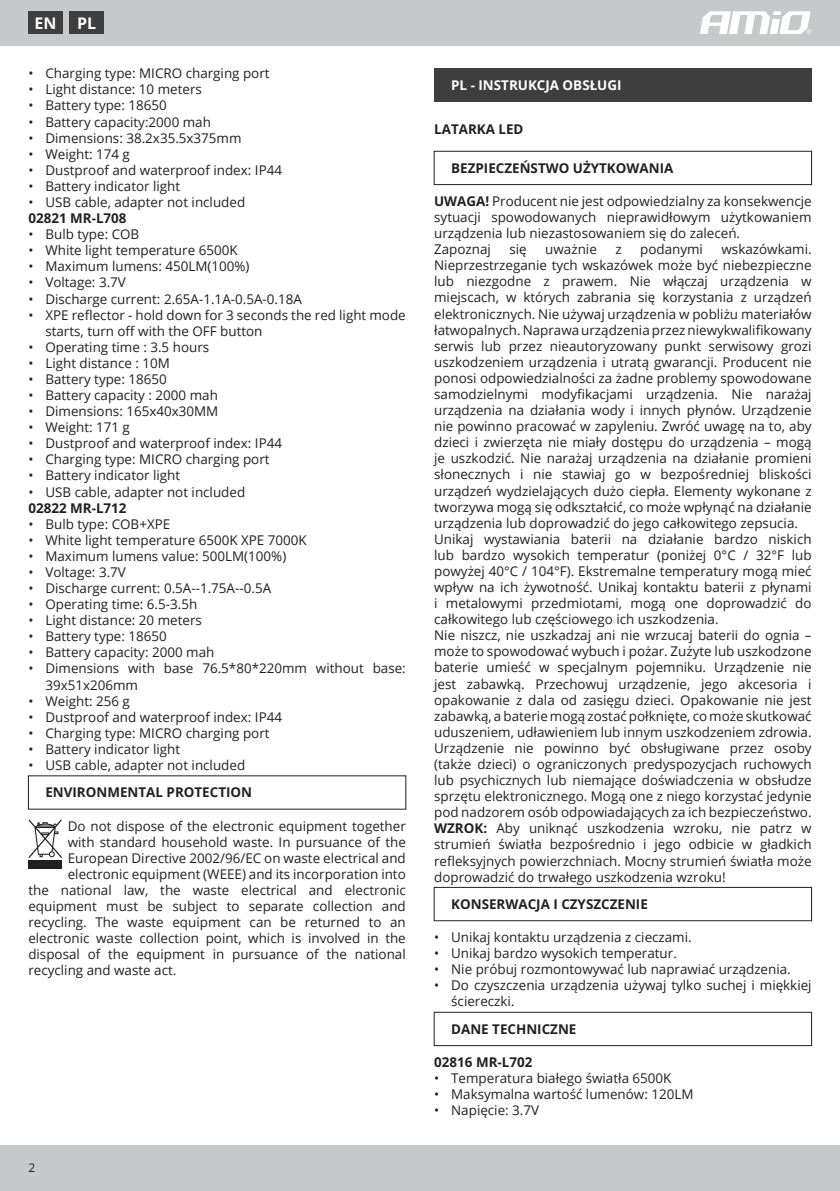
<style>
.page{position:relative;width:840px;height:1191px;background:#fff}
.page>*{position:absolute;margin:0;border:0;box-sizing:border-box;transform-origin:0 0}
.Jezyk_Ikona{font:700 16px "Open Sans";color:#fff}
.Tekst{font:13.4px/16px "Open Sans";color:#231f20;text-align:justify}
.Nagłówek_ROZDZIAŁU{font:700 13.4px "Open Sans";color:#231f20}
.Tekst-2{font:700 13.4px "Open Sans";color:#231f20}
.Jezyk{font:700 13.4px "Open Sans";color:#fff}
.Nazwa_produktu{font:700 13.4px "Open Sans";color:#231f20}
.t1{font:12px "Open Sans";color:#231f20}
.s1{font-weight:700}
</style>
<div class="page">
<div style="left:0;top:0;width:839px;height:45px;background:#c7c8ca"></div>
<div style="left:0;top:1145px;width:839px;height:46px;background:#c7c8ca"></div>
<svg style="left:700px;top:11px;width:111px;height:23px"></svg>
<svg style="left:28px;top:819px;width:34px;height:39px"></svg>
<div style="left:28px;top:860px;width:34px;height:9px;background:#231f20"></div>
<div style="left:434px;top:68px;width:377px;height:33px;background:#3e3e3f"></div>
<div style="left:433px;top:151px;width:378px;height:34px;border:1px solid #231f20"></div>
<div style="left:433px;top:887px;width:378px;height:34px;border:1px solid #231f20"></div>
<div style="left:433px;top:1011px;width:378px;height:35px;border:1px solid #231f20"></div>
<div style="left:70px;top:11px;width:34px;height:23px;background:#3e3e3f"></div>
<div style="left:28px;top:11px;width:34px;height:23px;background:#3e3e3f"></div>
<p class="Jezyk_Ikona" style="left:34px;top:12px;width:23px">EN</p>
<p class="Jezyk_Ikona" style="left:77px;top:12px;width:21px">PL</p>
<p class="Tekst" style="left:28px;top:65px;width:242px">• Charging type: MICRO charging port</p>
<p class="Tekst" style="left:28px;top:81px;width:175px">• Light distance: 10 meters</p>
<p class="Tekst" style="left:28px;top:97px;width:140px">• Battery type: 18650</p>
<p class="Tekst" style="left:28px;top:113px;width:184px">• Battery capacity:2000 mah</p>
<p class="Tekst" style="left:28px;top:129px;width:214px">• Dimensions: 38.2x35.5x375mm</p>
<p class="Tekst" style="left:28px;top:145px;width:103px">• Weight: 174 g</p>
<p class="Tekst" style="left:28px;top:162px;width:255px">• Dustproof and waterproof index: IP44</p>
<p class="Tekst" style="left:28px;top:178px;width:153px">• Battery indicator light</p>
<p class="Tekst" style="left:28px;top:194px;width:218px">• USB cable, adapter not included</p>
<p class="Tekst-2" style="left:28px;top:209px;width:100px">02821 MR-L708</p>
<p class="Tekst" style="left:28px;top:226px;width:112px">• Bulb type: COB</p>
<p class="Tekst" style="left:28px;top:242px;width:211px">• White light temperature 6500K</p>
<p class="Tekst" style="left:28px;top:258px;width:222px">• Maximum lumens: 450LM(100%)</p>
<p class="Tekst" style="left:28px;top:274px;width:99px">• Voltage: 3.7V</p>
<p class="Tekst" style="left:28px;top:290px;width:275px">• Discharge current: 2.65A-1.1A-0.5A-0.18A</p>
<p class="Tekst" style="left:45px;top:306px;width:362px;text-indent:-17px">• XPE reflector - hold down for 3 seconds the red light mode starts, turn off with the OFF button</p>
<p class="Tekst" style="left:28px;top:338px;width:182px">• Operating time : 3.5 hours</p>
<p class="Tekst" style="left:28px;top:355px;width:143px">• Light distance : 10M</p>
<p class="Tekst" style="left:28px;top:371px;width:140px">• Battery type: 18650</p>
<p class="Tekst" style="left:28px;top:387px;width:191px">• Battery capacity : 2000 mah</p>
<p class="Tekst" style="left:28px;top:403px;width:191px">• Dimensions: 165x40x30MM</p>
<p class="Tekst" style="left:28px;top:419px;width:103px">• Weight: 171 g</p>
<p class="Tekst" style="left:28px;top:435px;width:255px">• Dustproof and waterproof index: IP44</p>
<p class="Tekst" style="left:28px;top:451px;width:242px">• Charging type: MICRO charging port</p>
<p class="Tekst" style="left:28px;top:467px;width:153px">• Battery indicator light</p>
<p class="Tekst" style="left:28px;top:483px;width:218px">• USB cable, adapter not included</p>
<p class="Tekst-2" style="left:28px;top:498px;width:100px">02822 MR-L712</p>
<p class="Tekst" style="left:28px;top:515px;width:143px">• Bulb type: COB+XPE</p>
<p class="Tekst" style="left:28px;top:531px;width:280px">• White light temperature 6500K XPE 7000K</p>
<p class="Tekst" style="left:28px;top:547px;width:259px">• Maximum lumens value: 500LM(100%)</p>
<p class="Tekst" style="left:28px;top:564px;width:99px">• Voltage: 3.7V</p>
<p class="Tekst" style="left:28px;top:580px;width:244px">• Discharge current: 0.5A--1.75A--0.5A</p>
<p class="Tekst" style="left:28px;top:596px;width:170px">• Operating time: 6.5-3.5h</p>
<p class="Tekst" style="left:28px;top:612px;width:175px">• Light distance: 20 meters</p>
<p class="Tekst" style="left:28px;top:628px;width:140px">• Battery type: 18650</p>
<p class="Tekst" style="left:28px;top:644px;width:187px">• Battery capacity: 2000 mah</p>
<p class="Tekst" style="left:45px;top:660px;width:362px;text-indent:-17px">• Dimensions with base 76.5*80*220mm without base:<br>39x51x206mm</p>
<p class="Tekst" style="left:28px;top:692px;width:103px">• Weight: 256 g</p>
<p class="Tekst" style="left:28px;top:708px;width:255px">• Dustproof and waterproof index: IP44</p>
<p class="Tekst" style="left:28px;top:724px;width:242px">• Charging type: MICRO charging port</p>
<p class="Tekst" style="left:28px;top:740px;width:153px">• Battery indicator light</p>
<p class="Tekst" style="left:28px;top:757px;width:218px">• USB cable, adapter not included</p>
<p class="Nagłówek_ROZDZIAŁU" style="left:45px;top:783px;width:208px">ENVIRONMENTAL PROTECTION</p>
<p class="Tekst" style="left:68px;top:817px;width:339px">Do not dispose of the electronic equipment together</p>
<p class="Tekst" style="left:68px;top:833px;width:339px">with standard household waste. In pursuance of the</p>
<p class="Tekst" style="left:68px;top:849px;width:339px">European Directive 2002/96/EC on waste electrical and</p>
<p class="Tekst" style="left:68px;top:865px;width:339px">electronic equipment (WEEE) and its incorporation into</p>
<p class="Tekst" style="left:28px;top:881px;width:379px">the national law, the waste electrical and electronic</p>
<p class="Tekst" style="left:28px;top:897px;width:379px">equipment must be subject to separate collection and</p>
<p class="Tekst" style="left:28px;top:914px;width:379px">recycling. The waste equipment can be returned to an</p>
<p class="Tekst" style="left:28px;top:930px;width:379px">electronic waste collection point, which is involved in the</p>
<p class="Tekst" style="left:28px;top:946px;width:379px">disposal of the equipment in pursuance of the national</p>
<p class="Tekst" style="left:28px;top:962px;width:149px">recycling and waste act.</p>
<p class="t1" style="left:28px;top:1159px;width:8px">2</p>
<p class="Jezyk" style="left:451px;top:75px;width:172px">PL - INSTRUKCJA OBSŁUGI</p>
<p class="Nazwa_produktu" style="left:434px;top:120px;width:91px">LATARKA LED</p>
<p class="Nagłówek_ROZDZIAŁU" style="left:451px;top:158px;width:223px">BEZPIECZEŃSTWO UŻYTKOWANIA</p>
<p class="Tekst" style="left:434px;top:193px;width:379px"><span class="s1">UWAGA!</span> Producent nie jest odpowiedzialny za konsekwencje sytuacji spowodowanych nieprawidłowym użytkowaniem urządzenia lub niezastosowaniem się do zaleceń.</p>
<p class="Tekst" style="left:434px;top:241px;width:58px">Zapoznaj</p>
<p class="Tekst" style="left:509px;top:241px;width:19px">się</p>
<p class="Tekst" style="left:545px;top:241px;width:53px">uważnie</p>
<p class="Tekst" style="left:615px;top:241px;width:8px">z</p>
<p class="Tekst" style="left:639px;top:241px;width:64px">podanymi</p>
<p class="Tekst" style="left:434px;top:241px;width:379px;text-indent:287px">wskazówkami.<br>Nieprzestrzeganie tych wskazówek może być niebezpieczne lub niezgodne z prawem. Nie włączaj urządzenia w miejscach, w których zabrania się korzystania z urządzeń elektronicznych. Nie używaj urządzenia w pobliżu materiałów łatwopalnych. Naprawa urządzenia przez niewykwalifikowany serwis lub przez nieautoryzowany punkt serwisowy grozi uszkodzeniem urządzenia i utratą gwarancji. Producent nie ponosi odpowiedzialności za żadne problemy spowodowane samodzielnymi modyfikacjami urządzenia. Nie narażaj urządzenia na działania wody i innych płynów. Urządzenie nie powinno pracować w zapyleniu. Zwróć uwagę na to, aby dzieci i zwierzęta nie miały dostępu do urządzenia – mogą je uszkodzić. Nie narażaj urządzenia na działanie promieni słonecznych i nie stawiaj go w bezpośredniej bliskości urządzeń wydzielających dużo ciepła. Elementy wykonane z tworzywa mogą się odkształcić, co może wpłynąć na działanie urządzenia lub doprowadzić do jego całkowitego zepsucia.</p>
<p class="Tekst" style="left:434px;top:530px;width:379px">Unikaj wystawiania baterii na działanie bardzo niskich lub bardzo wysokich temperatur (poniżej 0°C / 32°F lub powyżej 40°C / 104°F). Ekstremalne temperatury mogą mieć wpływ na ich żywotność. Unikaj kontaktu baterii z płynami i metalowymi przedmiotami, mogą one doprowadzić do całkowitego lub częściowego ich uszkodzenia.</p>
<p class="Tekst" style="left:434px;top:627px;width:379px">Nie niszcz, nie uszkadzaj ani nie wrzucaj baterii do ognia – może to spowodować wybuch i pożar. Zużyte lub uszkodzone baterie umieść w specjalnym pojemniku. Urządzenie nie jest zabawką. Przechowuj urządzenie, jego akcesoria i opakowanie z dala od zasięgu dzieci. Opakowanie nie jest zabawką, a baterie mogą zostać połknięte, co może skutkować uduszeniem, udławieniem lub innym uszkodzeniem zdrowia.<br>Urządzenie nie powinno być obsługiwane przez osoby (także dzieci) o ograniczonych predyspozycjach ruchowych lub psychicznych lub niemające doświadczenia w obsłudze sprzętu elektronicznego. Mogą one z niego korzystać jedynie pod nadzorem osób odpowiadających za ich bezpieczeństwo.</p>
<p class="Tekst" style="left:434px;top:820px;width:379px"><span class="s1">WZROK:</span> Aby uniknąć uszkodzenia wzroku, nie patrz w strumień światła bezpośrednio i jego odbicie w gładkich refleksyjnych powierzchniach. Mocny strumień światła może doprowadzić do trwałego uszkodzenia wzroku!</p>
<p class="Nagłówek_ROZDZIAŁU" style="left:451px;top:894px;width:198px">KONSERWACJA I CZYSZCZENIE</p>
<p class="Tekst" style="left:434px;top:929px;width:259px">• Unikaj kontaktu urządzenia z cieczami.</p>
<p class="Tekst" style="left:434px;top:945px;width:244px">• Unikaj bardzo wysokich temperatur.</p>
<p class="Tekst" style="left:434px;top:961px;width:358px">• Nie próbuj rozmontowywać lub naprawiać urządzenia.</p>
<p class="Tekst" style="left:451px;top:977px;width:362px;text-indent:-17px">• Do czyszczenia urządzenia używaj tylko suchej i miękkiej ściereczki.</p>
<p class="Nagłówek_ROZDZIAŁU" style="left:451px;top:1019px;width:127px">DANE TECHNICZNE</p>
<p class="Tekst-2" style="left:434px;top:1052px;width:100px">02816 MR-L702</p>
<p class="Tekst" style="left:434px;top:1069px;width:239px">• Temperatura białego światła 6500K</p>
<p class="Tekst" style="left:434px;top:1086px;width:261px">• Maksymalna wartość lumenów: 120LM</p>
<p class="Tekst" style="left:434px;top:1102px;width:106px">• Napięcie: 3.7V</p>
</div>
